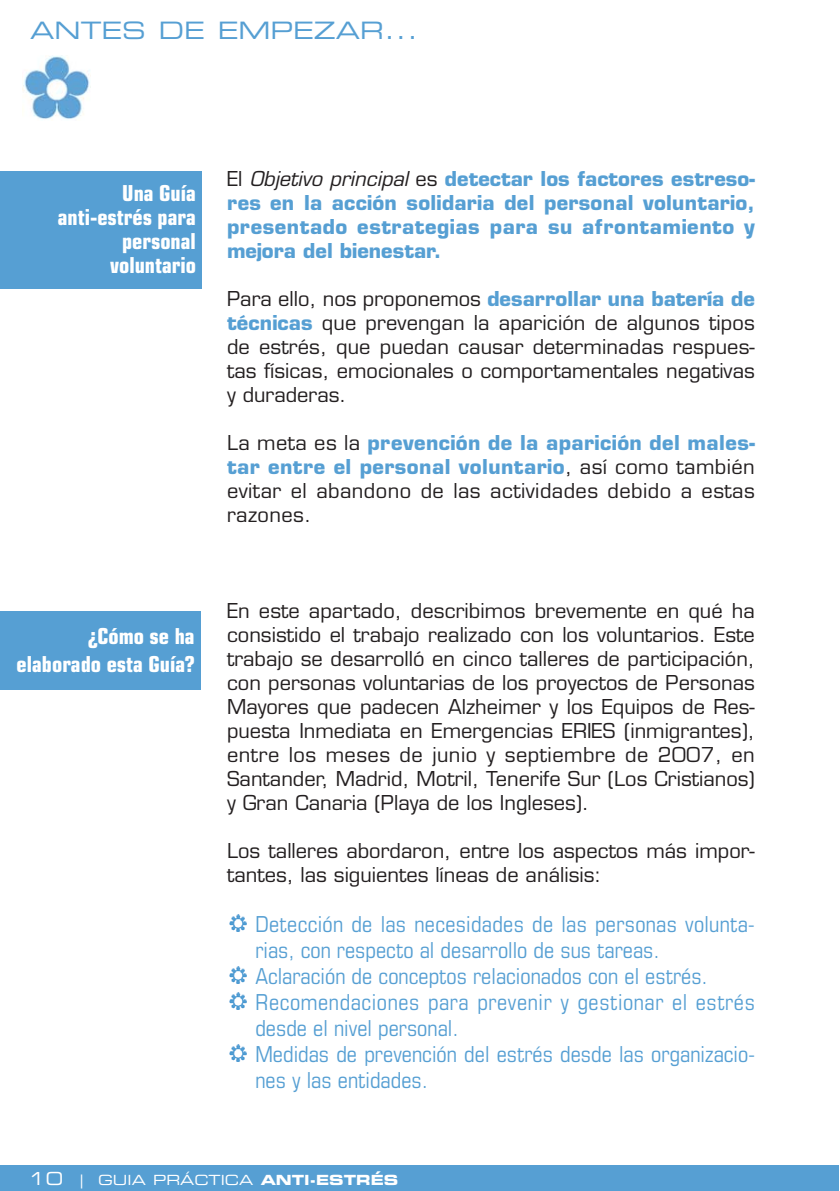
<style>
.page{position:relative;width:840px;height:1191px;background:#fff}
.page>*{position:absolute;margin:0;border:0;box-sizing:border-box;transform-origin:0 0}
.t1{font:24px "Eurostile Extended Two";color:#569fd3}
.t2{font:condensed 22px/26px "Eurostile";color:#569fd3}
.t3{font:700 condensed 22px/24px "Eurostile";color:#fff;text-align:right}
.t4{font:20px/24px "Eurostile";color:#231f20;text-align:justify}
.t5{font:700 20px/24px "Eurostile";letter-spacing:.025em;color:#569fd3;text-align:justify}
.t6{font:14px "Eurostile Extended Two";color:#fff}
.s1{font-weight:400;color:#231f20}
.s2{font-weight:400;font-style:italic;color:#231f20}
.s3{font-weight:700;color:#569fd3}
.s4{font-size:18px}
.s5{font-family:"Eurostile Bold Extended Two"}
</style>
<div class="page">
<div style="left:0;top:1166px;width:838px;height:25px;background:#569fd3"></div>
<img style="left:23px;top:55px;width:68px;height:64px">
<img style="left:229px;top:1044px;width:17px;height:17px">
<img style="left:229px;top:992px;width:17px;height:17px">
<img style="left:229px;top:966px;width:17px;height:17px">
<img style="left:229px;top:914px;width:17px;height:17px">
<div style="left:0;top:171px;width:201px;height:118px;background:#569fd3"></div>
<div style="left:0;top:611px;width:200px;height:79px;background:#569fd3"></div>
<p class="t1" style="left:30px;top:22px;width:389px">ANTES DE EMPEZAR...</p>
<p class="t3" style="left:58px;top:183px;width:140px">Una Guía anti-estrés para personal voluntario</p>
<p class="t5" style="left:227px;top:168px;width:529px"><span class="s1">El</span> <span class="s2">Objetivo principal</span> <span class="s1">es</span> detectar los factores estreso&shy;res en la acción solidaria del personal voluntario, presentado estrategias para su afrontamiento y mejora del bienestar.</p>
<p class="t4" style="left:227px;top:288px;width:529px">Para ello, nos proponemos <span class="s3">desarrollar una batería de técnicas</span> que prevengan la aparición de algunos tipos de estrés, que puedan causar determinadas respues&shy;tas físicas, emocionales o comportamentales negativas y duraderas.</p>
<p class="t4" style="left:227px;top:432px;width:529px">La meta es la <span class="s3">prevención de la aparición del males&shy;tar entre el personal voluntario</span>, así como también evitar el abandono de las actividades debido a estas razones.</p>
<p class="t3" style="left:17px;top:624px;width:179px;line-height:28px">¿Cómo se ha elaborado esta Guía?</p>
<p class="t4" style="left:227px;top:600px;width:529px">En este apartado, describimos brevemente en qué ha consistido el trabajo realizado con los voluntarios. Este trabajo se desarrolló en cinco talleres de participación, con personas voluntarias de los proyectos de Personas Mayores que padecen Alzheimer y los Equipos de Res&shy;puesta Inmediata en Emergencias ERIES (inmigrantes), entre los meses de junio y septiembre de 2007, en Santander, Madrid, Motril, Tenerife Sur (Los Cristianos) y Gran Canaria (Playa de los Ingleses).</p>
<p class="t4" style="left:227px;top:840px;width:529px">Los talleres abordaron, entre los aspectos más impor&shy;tantes, las siguientes líneas de análisis:</p>
<p class="t2" style="left:255px;top:913px;width:500px">Detección de las necesidades de las personas volunta&shy;rias, con respecto al desarrollo de sus tareas.<br>Aclaración de conceptos relacionados con el estrés.<br>Recomendaciones para prevenir y gestionar el estrés desde el nivel personal.<br>Medidas de prevención del estrés desde las organizacio&shy;nes y las entidades.</p>
<p class="t6" style="left:28px;top:1174px;width:371px"><span class="s4">10</span> | GUIA PRÁCTICA <span class="s5">ANTI-ESTRÉS</span></p>
</div>
